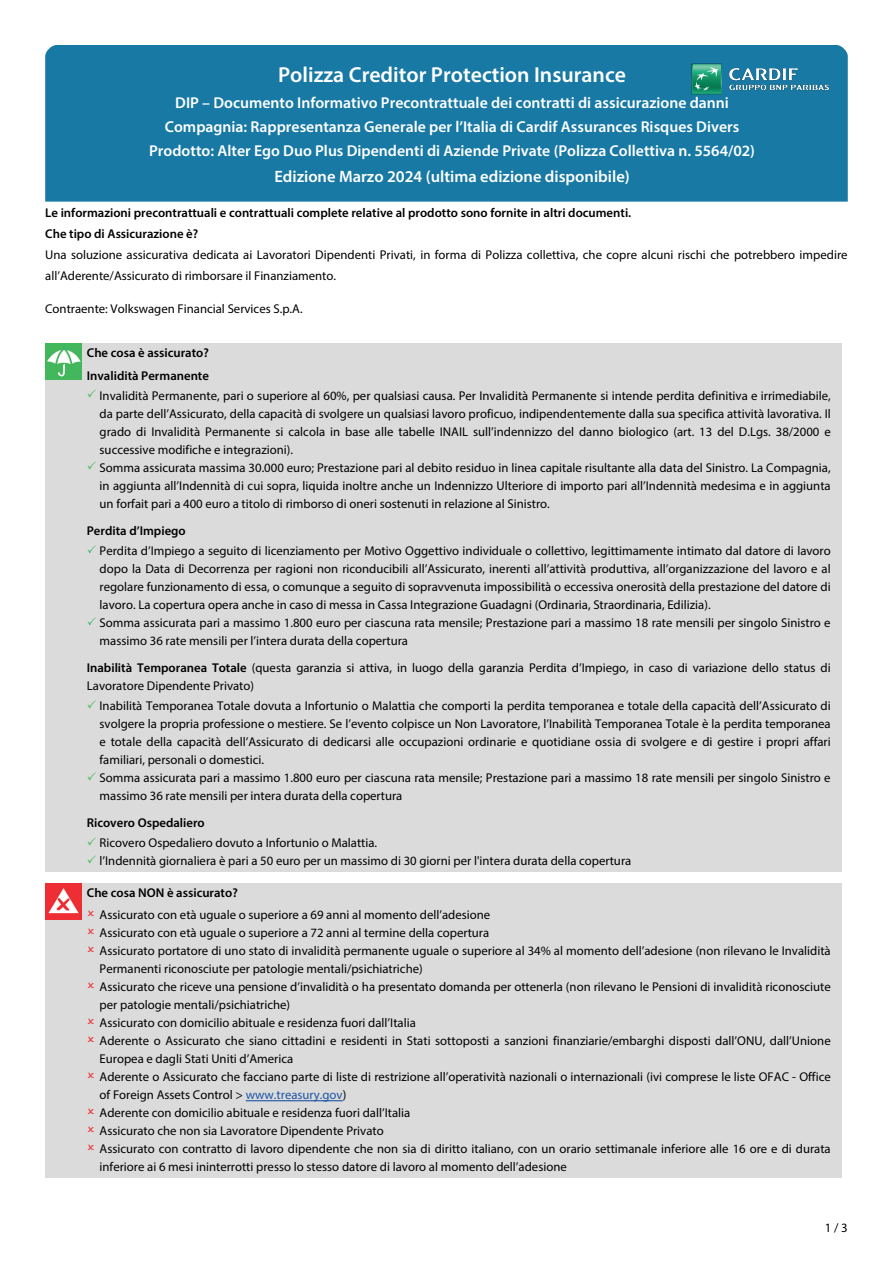
<style>
.page{position:relative;width:893px;height:1263px;background:#fff}
.page>*{position:absolute;margin:0;border:0;box-sizing:border-box;transform-origin:0 0}
.t1{font:600 21.75px "Myriad Pro";color:#fff}
.t2{font:600 16.5px "Myriad Pro";color:#fff}
.t3{font:600 15.75px/24.2px "Myriad Pro";color:#fff;text-align:center}
.t4{font:12.75px/18px "Myriad Pro";color:#000001}
.t5{font:600 12.75px/21px "Myriad Pro";color:#000001}
.s1{font-weight:600}
.s2{color:#1e56a6}
</style>
<div class="page">
<div style="left:45px;top:45px;width:803px;height:157px;background:#1779a4"></div>
<img style="left:684px;top:56px;width:152px;height:45px">
<div style="left:45px;top:343px;width:797px;height:529px;background:#dadbda"></div>
<img style="left:45px;top:343px;width:36px;height:36px">
<div style="left:45px;top:883px;width:797px;height:295px;background:#dadbda"></div>
<hr style="left:246px;top:1100px;width:97px;height:1px;background:#1e56a6">
<img style="left:45px;top:883px;width:36px;height:36px">
<h1 class="t1" style="left:278px;top:61px;width:349px">Polizza Creditor Protection Insurance</h1>
<p class="t3" style="left:149px;top:90px;width:607px">DIP – Documento Informativo Precontrattuale dei contratti di assicurazione danni<br>Compagnia: Rappresentanza Generale per l’Italia di Cardif Assurances Risques Divers<br>Prodotto: Alter Ego Duo Plus Dipendenti di Aziende Private (Polizza Collettiva n. 5564/02)</p>
<p class="t2" style="left:274px;top:166px;width:357px">Edizione Marzo 2024 (ultima edizione disponibile)</p>
<p class="t5" style="left:45px;top:202px;width:588px">Le informazioni precontrattuali e contrattuali complete relative al prodotto sono fornite in altri documenti.<br>Che tipo di Assicurazione è?</p>
<p class="t4" style="left:45px;top:244px;width:804px;line-height:21px">Una soluzione assicurativa dedicata ai Lavoratori Dipendenti Privati, in forma di Polizza collettiva, che copre alcuni rischi che potrebbero impedire all’Aderente/Assicurato di rimborsare il Finanziamento.</p>
<p class="t4" style="left:45px;top:300px;width:259px">Contraente: Volkswagen Financial Services S.p.A.</p>
<p class="t5" style="left:87px;top:341px;width:124px;line-height:22.5px">Che cosa è assicurato?<br>Invalidità Permanente</p>
<p class="t4" style="left:100px;top:386px;width:733px">Invalidità Permanente, pari o superiore al 60%, per qualsiasi causa. Per Invalidità Permanente si intende perdita definitiva e irrimediabile, da parte dell’Assicurato, della capacità di svolgere un qualsiasi lavoro proficuo, indipendentemente dalla sua specifica attività lavorativa. Il grado di Invalidità Permanente si calcola in base alle tabelle INAIL sull’indennizzo del danno biologico (art. 13 del D.Lgs. 38/2000 e successive modifiche e integrazioni).<br>Somma assicurata massima 30.000 euro; Prestazione pari al debito residuo in linea capitale risultante alla data del Sinistro. La Compagnia, in aggiunta all’Indennità di cui sopra, liquida inoltre anche un Indennizzo Ulteriore di importo pari all’Indennità medesima e in aggiunta un forfait pari a 400 euro a titolo di rimborso di oneri sostenuti in relazione al Sinistro.</p>
<p class="t5" style="left:87px;top:520px;width:100px">Perdita d’Impiego</p>
<p class="t4" style="left:100px;top:541px;width:733px">Perdita d’Impiego a seguito di licenziamento per Motivo Oggettivo individuale o collettivo, legittimamente intimato dal datore di lavoro dopo la Data di Decorrenza per ragioni non riconducibili all’Assicurato, inerenti all’attività produttiva, all’organizzazione del lavoro e al regolare funzionamento di essa, o comunque a seguito di sopravvenuta impossibilità o eccessiva onerosità della prestazione del datore di lavoro. La copertura opera anche in caso di messa in Cassa Integrazione Guadagni (Ordinaria, Straordinaria, Edilizia).<br>Somma assicurata pari a massimo 1.800 euro per ciascuna rata mensile; Prestazione pari a massimo 18 rate mensili per singolo Sinistro e massimo 36 rate mensili per l’intera durata della copertura</p>
<p class="t4" style="left:87px;top:659px;width:745px"><span class="s1">Inabilità Temporanea Totale</span> (questa garanzia si attiva, in luogo della garanzia Perdita d’Impiego, in caso di variazione dello status di<br>Lavoratore Dipendente Privato)</p>
<p class="t4" style="left:100px;top:697px;width:733px">Inabilità Temporanea Totale dovuta a Infortunio o Malattia che comporti la perdita temporanea e totale della capacità dell’Assicurato di svolgere la propria professione o mestiere. Se l’evento colpisce un Non Lavoratore, l’Inabilità Temporanea Totale è la perdita temporanea e totale della capacità dell’Assicurato di dedicarsi alle occupazioni ordinarie e quotidiane ossia di svolgere e di gestire i propri affari familiari, personali o domestici.<br>Somma assicurata pari a massimo 1.800 euro per ciascuna rata mensile; Prestazione pari a massimo 18 rate mensili per singolo Sinistro e massimo 36 rate mensili per intera durata della copertura</p>
<p class="t5" style="left:87px;top:812px;width:119px">Ricovero Ospedaliero</p>
<p class="t4" style="left:100px;top:834px;width:533px">Ricovero Ospedaliero dovuto a Infortunio o Malattia.<br>l’Indennità giornaliera è pari a 50 euro per un massimo di 30 giorni per l'intera durata della copertura</p>
<p class="t5" style="left:87px;top:882px;width:152px">Che cosa NON è assicurato?</p>
<p class="t4" style="left:100px;top:906px;width:733px">Assicurato con età uguale o superiore a 69 anni al momento dell’adesione<br>Assicurato con età uguale o superiore a 72 anni al termine della copertura<br>Assicurato portatore di uno stato di invalidità permanente uguale o superiore al 34% al momento dell’adesione (non rilevano le Invalidità Permanenti riconosciute per patologie mentali/psichiatriche)<br>Assicurato che riceve una pensione d’invalidità o ha presentato domanda per ottenerla (non rilevano le Pensioni di invalidità riconosciute per patologie mentali/psichiatriche)<br>Assicurato con domicilio abituale e residenza fuori dall’Italia<br>Aderente o Assicurato che siano cittadini e residenti in Stati sottoposti a sanzioni finanziarie/embarghi disposti dall’ONU, dall’Unione Europea e dagli Stati Uniti d’America<br>Aderente o Assicurato che facciano parte di liste di restrizione all’operatività nazionali o internazionali (ivi comprese le liste OFAC - Office of Foreign Assets Control &gt; <span class="s2">www.treasury.gov</span>)<br>Aderente con domicilio abituale e residenza fuori dall’Italia<br>Assicurato che non sia Lavoratore Dipendente Privato<br>Assicurato con contratto di lavoro dipendente che non sia di diritto italiano, con un orario settimanale inferiore alle 16 ore e di durata inferiore ai 6 mesi ininterrotti presso lo stesso datore di lavoro al momento dell’adesione</p>
<p class="t4" style="left:825px;top:1218px;width:24px">1 / 3</p>
</div>
